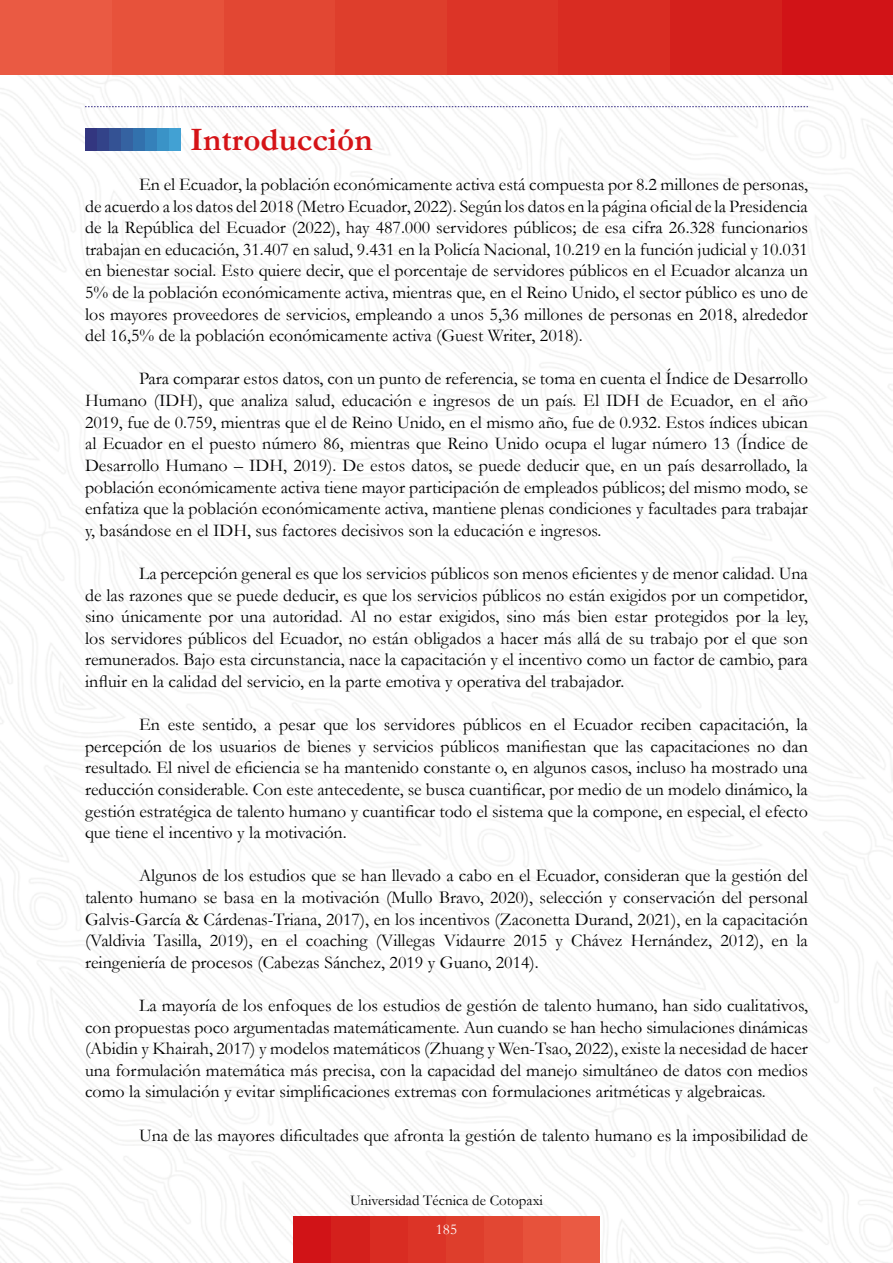
<style>
.page{position:relative;width:893px;height:1263px;background:#fff}
.page>*{position:absolute;margin:0;border:0;box-sizing:border-box;transform-origin:0 0}
.t1{font:700 33px "Garamond";color:#d51317}
.t2{font:18px/21.6px "Garamond";color:#000;text-align:justify}
.t3{font:15px "Garamond";color:#000}
.t4{font:15px "Garamond";color:#fff}
</style>
<div class="page">
<img style="left:0;top:74px;width:893px;height:1189px">
<div style="left:293px;top:1216px;width:39px;height:47px;background:#d11317"></div>
<div style="left:332px;top:1216px;width:38px;height:47px;background:#d4201c"></div>
<div style="left:370px;top:1216px;width:38px;height:47px;background:#d92c22"></div>
<div style="left:408px;top:1216px;width:38px;height:47px;background:#dc3427"></div>
<div style="left:446px;top:1216px;width:39px;height:47px;background:#de3e2c"></div>
<div style="left:485px;top:1216px;width:38px;height:47px;background:#e24733"></div>
<div style="left:523px;top:1216px;width:38px;height:47px;background:#e7523b"></div>
<div style="left:561px;top:1216px;width:39px;height:47px;background:#ea5a43"></div>
<div style="left:782px;top:0;width:111px;height:74px;background:#d11317"></div>
<div style="left:670px;top:0;width:112px;height:74px;background:#d4201c"></div>
<div style="left:558px;top:0;width:112px;height:74px;background:#d92c22"></div>
<div style="left:447px;top:0;width:111px;height:74px;background:#dc3427"></div>
<div style="left:335px;top:0;width:112px;height:74px;background:#de3e2c"></div>
<div style="left:223px;top:0;width:112px;height:74px;background:#e24733"></div>
<div style="left:112px;top:0;width:111px;height:74px;background:#e7523b"></div>
<div style="left:0;top:0;width:112px;height:74px;background:#ea5a43"></div>
<svg style="left:85px;top:106px;width:723px;height:1px"></svg>
<div style="left:85px;top:128px;width:12px;height:23px;background:#333680"></div>
<div style="left:97px;top:128px;width:12px;height:23px;background:#334389"></div>
<div style="left:109px;top:128px;width:12px;height:23px;background:#345294"></div>
<div style="left:121px;top:128px;width:12px;height:23px;background:#3562a1"></div>
<div style="left:133px;top:128px;width:12px;height:23px;background:#3271ad"></div>
<div style="left:145px;top:128px;width:12px;height:23px;background:#3581ba"></div>
<div style="left:157px;top:128px;width:12px;height:23px;background:#3a93c7"></div>
<div style="left:169px;top:128px;width:12px;height:23px;background:#42a1d3"></div>
<h1 class="t1" style="left:190px;top:117px;width:184px">Introducción</h1>
<p class="t2" style="left:85px;top:173px;width:724px;text-indent:54px">En el Ecuador, la población económicamente activa está compuesta por 8.2 millones de personas, de acuerdo a los datos del 2018 (Metro Ecuador, 2022). Según los datos en la página oficial de la Presidencia de la República del Ecuador (2022), hay 487.000 servidores públicos; de esa cifra 26.328 funcionarios trabajan en educación, 31.407 en salud, 9.431 en la Policía Nacional, 10.219 en la función judicial y 10.031 en bienestar social. Esto quiere decir, que el porcentaje de servidores públicos en el Ecuador alcanza un 5% de la población económicamente activa, mientras que, en el Reino Unido, el sector público es uno de los mayores proveedores de servicios, empleando a unos 5,36 millones de personas en 2018, alrededor del 16,5% de la población económicamente activa (Guest Writer, 2018).</p>
<p class="t2" style="left:85px;top:368px;width:724px;text-indent:54px">Para comparar estos datos, con un punto de referencia, se toma en cuenta el Índice de Desarrollo Humano (IDH), que analiza salud, educación e ingresos de un país. El IDH de Ecuador, en el año 2019, fue de 0.759, mientras que el de Reino Unido, en el mismo año, fue de 0.932. Estos índices ubican al Ecuador en el puesto número 86, mientras que Reino Unido ocupa el lugar número 13 (Índice de Desarrollo Humano – IDH, 2019). De estos datos, se puede deducir que, en un país desarrollado, la población económicamente activa tiene mayor participación de empleados públicos; del mismo modo, se enfatiza que la población económicamente activa, mantiene plenas condiciones y facultades para trabajar y, basándose en el IDH, sus factores decisivos son la educación e ingresos.</p>
<p class="t2" style="left:85px;top:562px;width:724px;text-indent:54px">La percepción general es que los servicios públicos son menos eficientes y de menor calidad. Una de las razones que se puede deducir, es que los servicios públicos no están exigidos por un competidor, sino únicamente por una autoridad. Al no estar exigidos, sino más bien estar protegidos por la ley, los servidores públicos del Ecuador, no están obligados a hacer más allá de su trabajo por el que son remunerados. Bajo esta circunstancia, nace la capacitación y el incentivo como un factor de cambio, para influir en la calidad del servicio, en la parte emotiva y operativa del trabajador.</p>
<p class="t2" style="left:85px;top:713px;width:724px;text-indent:54px">En este sentido, a pesar que los servidores públicos en el Ecuador reciben capacitación, la percepción de los usuarios de bienes y servicios públicos manifiestan que las capacitaciones no dan resultado. El nivel de eficiencia se ha mantenido constante o, en algunos casos, incluso ha mostrado una reducción considerable. Con este antecedente, se busca cuantificar, por medio de un modelo dinámico, la gestión estratégica de talento humano y cuantificar todo el sistema que la compone, en especial, el efecto que tiene el incentivo y la motivación.</p>
<p class="t2" style="left:85px;top:864px;width:724px;text-indent:54px">Algunos de los estudios que se han llevado a cabo en el Ecuador, consideran que la gestión del talento humano se basa en la motivación (Mullo Bravo, 2020), selección y conservación del personal Galvis-García &amp; Cárdenas-Triana, 2017), en los incentivos (Zaconetta Durand, 2021), en la capacitación (Valdivia Tasilla, 2019), en el coaching (Villegas Vidaurre 2015 y Chávez Hernández, 2012), en la reingeniería de procesos (Cabezas Sánchez, 2019 y Guano, 2014).</p>
<p class="t2" style="left:85px;top:994px;width:724px;text-indent:54px">La mayoría de los enfoques de los estudios de gestión de talento humano, han sido cualitativos, con propuestas poco argumentadas matemáticamente. Aun cuando se han hecho simulaciones dinámicas (Abidin y Khairah, 2017) y modelos matemáticos (Zhuang y Wen-Tsao, 2022), existe la necesidad de hacer una formulación matemática más precisa, con la capacidad del manejo simultáneo de datos con medios como la simulación y evitar simplificaciones extremas con formulaciones aritméticas y algebraicas.</p>
<p class="t2" style="left:139px;top:1124px;width:670px">Una de las mayores dificultades que afronta la gestión de talento humano es la imposibilidad de</p>
<p class="t3" style="left:350px;top:1190px;width:194px">Universidad Técnica de Cotopaxi</p>
<p class="t4" style="left:436px;top:1219px;width:23px">185</p>
</div>
